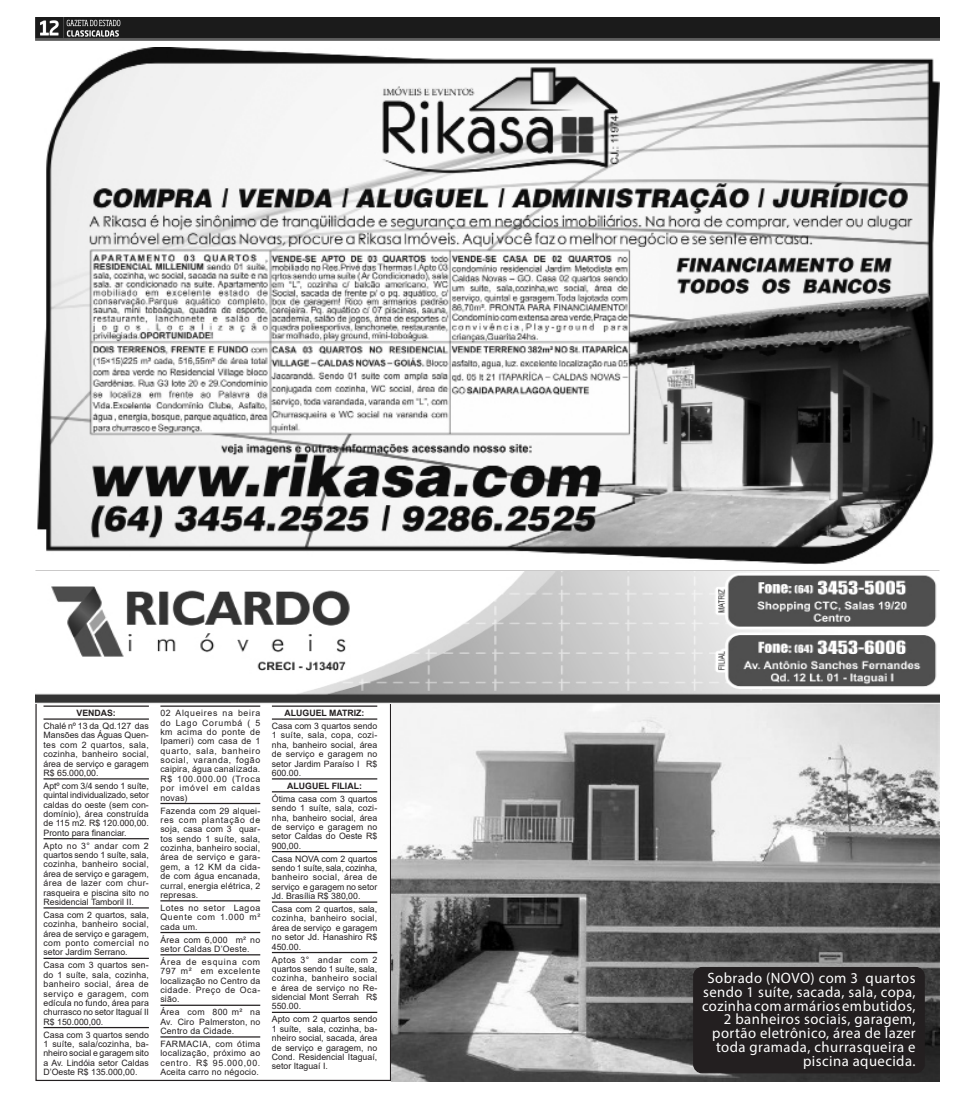
<style>
.page{position:relative;width:975px;height:1099px;background:#fff}
.page>*{position:absolute;margin:0;border:0;box-sizing:border-box;transform-origin:0 0}
.t1{font:15px/13.8px "Myriad Pro";letter-spacing:.03em;color:#fff;text-align:right}
.Texto_Classificados{font:8.75px/9.4px "Arial";letter-spacing:.015em;color:#231f20;text-align:justify}
.Texto_Classificados-2{font:700 8.75px "Arial";color:#231f20}
</style>
<div class="page">
<img style="left:35px;top:18px;width:904px;height:22px">
<img style="left:391px;top:703px;width:548px;height:377px">
<div style="left:693px;top:967px;width:231px;height:105px;background:#231f20;border-radius:8px"></div>
<div style="left:693px;top:966px;width:231px;height:107px;border:1px solid #231f20;border-radius:8px"></div>
<img style="left:35px;top:572px;width:904px;height:131px">
<hr style="left:43px;top:705px;width:106px;height:1px;background:#231f20">
<hr style="left:43px;top:718px;width:106px;height:1px;background:#231f20">
<hr style="left:43px;top:778px;width:106px;height:1px;background:#231f20">
<hr style="left:43px;top:838px;width:106px;height:1px;background:#231f20">
<hr style="left:43px;top:907px;width:106px;height:1px;background:#231f20">
<hr style="left:43px;top:957px;width:106px;height:2px;background:#231f20">
<hr style="left:43px;top:1026px;width:106px;height:2px;background:#231f20">
<hr style="left:160px;top:705px;width:100px;height:1px;background:#231f20">
<hr style="left:160px;top:802px;width:100px;height:2px;background:#231f20">
<hr style="left:160px;top:900px;width:100px;height:1px;background:#231f20">
<hr style="left:160px;top:931px;width:100px;height:2px;background:#231f20">
<hr style="left:160px;top:954px;width:100px;height:1px;background:#231f20">
<hr style="left:160px;top:1004px;width:100px;height:1px;background:#231f20">
<hr style="left:160px;top:1036px;width:100px;height:1px;background:#231f20">
<hr style="left:272px;top:705px;width:105px;height:1px;background:#231f20">
<hr style="left:272px;top:718px;width:105px;height:1px;background:#231f20">
<hr style="left:272px;top:778px;width:105px;height:1px;background:#231f20">
<hr style="left:272px;top:791px;width:105px;height:1px;background:#231f20">
<hr style="left:272px;top:851px;width:105px;height:1px;background:#231f20">
<hr style="left:272px;top:901px;width:105px;height:1px;background:#231f20">
<hr style="left:272px;top:951px;width:105px;height:2px;background:#231f20">
<hr style="left:272px;top:1011px;width:105px;height:1px;background:#231f20">
<img style="left:37px;top:47px;width:902px;height:517px">
<p class="Texto_Classificados-2" style="left:76px;top:707px;width:41px">VENDAS:</p>
<p class="Texto_Classificados" style="left:43px;top:721px;width:107px">Chalé nº 13 da Qd.127 das Mansões das Águas Quen&shy;tes com 2 quartos, sala, cozinha, banheiro social, área de serviço e garagem R$ 65.000,00.</p>
<p class="Texto_Classificados" style="left:43px;top:781px;width:107px">Aptº com 3/4 sendo 1 suíte, quintal individualizado, setor caldas do oeste (sem con&shy;domínio), área construída de 115 m2. R$ 120.000,00.<br>Pronto para financiar.</p>
<p class="Texto_Classificados" style="left:43px;top:840px;width:107px">Apto no 3° andar com 2 quartos sendo 1 suíte, sala, cozinha, banheiro social, área de serviço e garagem, área de lazer com chur&shy;rasqueira e piscina sito no Residencial Tamboril II.</p>
<p class="Texto_Classificados" style="left:43px;top:910px;width:107px">Casa com 2 quartos, sala, cozinha, banheiro social, área de serviço e garagem, com ponto comercial no setor Jardim Serrano.</p>
<p class="Texto_Classificados" style="left:43px;top:960px;width:107px">Casa com 3 quartos sen&shy;do 1 suíte, sala, cozinha, banheiro social, área de serviço e garagem, com edícula no fundo, área para churrasco no setor Itaguaí II R$ 150.000,00.</p>
<p class="Texto_Classificados" style="left:43px;top:1029px;width:107px">Casa com 3 quartos sendo 1 suíte, sala/cozinha, ba&shy;nheiro social e garagem sito a Av. Lindóia setor Caldas D’Oeste R$ 135.000,00.</p>
<p class="Texto_Classificados" style="left:160px;top:708px;width:101px">02 Alqueires na beira do Lago Corumbá ( 5 km acima do ponte de Ipameri) com casa de 1 quarto, sala, banheiro social, varanda, fogão caipira, água canalizada.<br>R$ 100.000.00 (Troca por imóvel em caldas novas)</p>
<p class="Texto_Classificados" style="left:160px;top:805px;width:101px">Fazenda com 29 alquei&shy;res com plantação de soja, casa com 3 quar&shy;tos sendo 1 suíte, sala, cozinha, banheiro social, área de serviço e gara&shy;gem, a 12 KM da cida&shy;de com água encanada, curral, energia elétrica, 2 represas.</p>
<p class="Texto_Classificados" style="left:160px;top:903px;width:101px">Lotes no setor Lagoa Quente com 1.000 m² cada um.</p>
<p class="Texto_Classificados" style="left:160px;top:934px;width:101px">Área com 6,000 m² no setor Caldas D’Oeste.</p>
<p class="Texto_Classificados" style="left:160px;top:957px;width:101px">Área de esquina com 797 m² em excelente localização no Centro da cidade. Preço de Oca&shy;sião.</p>
<p class="Texto_Classificados" style="left:160px;top:1007px;width:101px">Área com 800 m² na Av. Ciro Palmerston, no Centro da Cidade.</p>
<p class="Texto_Classificados" style="left:160px;top:1039px;width:101px">FARMACIA, com ótima localização, próximo ao centro. R$ 95.000,00.<br>Aceita carro no négocio.</p>
<p class="Texto_Classificados-2" style="left:284px;top:707px;width:81px">ALUGUEL MATRIZ:</p>
<p class="Texto_Classificados" style="left:272px;top:721px;width:107px">Casa com 3 quartos sendo 1 suíte, sala, copa, cozi&shy;nha, banheiro social, área de serviço e garagem no setor Jardim Paraíso I R$ 600.00.</p>
<p class="Texto_Classificados-2" style="left:287px;top:779px;width:76px">ALUGUEL FILIAL:</p>
<p class="Texto_Classificados" style="left:272px;top:794px;width:107px">Ótima casa com 3 quartos sendo 1 suíte, sala, cozi&shy;nha, banheiro social, área de serviço e garagem no setor Caldas do Oeste R$ 900,00.</p>
<p class="Texto_Classificados" style="left:272px;top:853px;width:107px">Casa NOVA com 2 quartos sendo 1 suíte, sala, cozinha, banheiro social, área de serviço e garagem no setor Jd. Brasília R$ 380,00.</p>
<p class="Texto_Classificados" style="left:272px;top:904px;width:107px">Casa com 2 quartos, sala, cozinha, banheiro social, área de serviço e garagem no setor Jd. Hanashiro R$ 450.00.</p>
<p class="Texto_Classificados" style="left:272px;top:954px;width:107px">Aptos 3° andar com 2 quartos sendo 1 suíte, sala, cozinha, banheiro social e área de serviço no Re&shy;sidencial Mont Serrah R$ 550.00.</p>
<p class="Texto_Classificados" style="left:272px;top:1014px;width:107px">Apto com 2 quartos sendo 1 suíte, sala, cozinha, ba&shy;nheiro social, sacada, área de serviço e garagem, no Cond. Residencial Itaguaí, setor Itaguaí I.</p>
<p class="t1" style="left:702px;top:971px;width:215px">Sobrado (NOVO) com 3 quartos sendo 1 suíte, sacada, sala, copa, cozinha com armários embutidos,<br>2 banheiros sociais, garagem, portão eletrônico, área de lazer toda gramada, churrasqueira e</p>
<p class="t1" style="left:803px;top:1053px;width:114px">piscina aquecida.</p>
</div>
